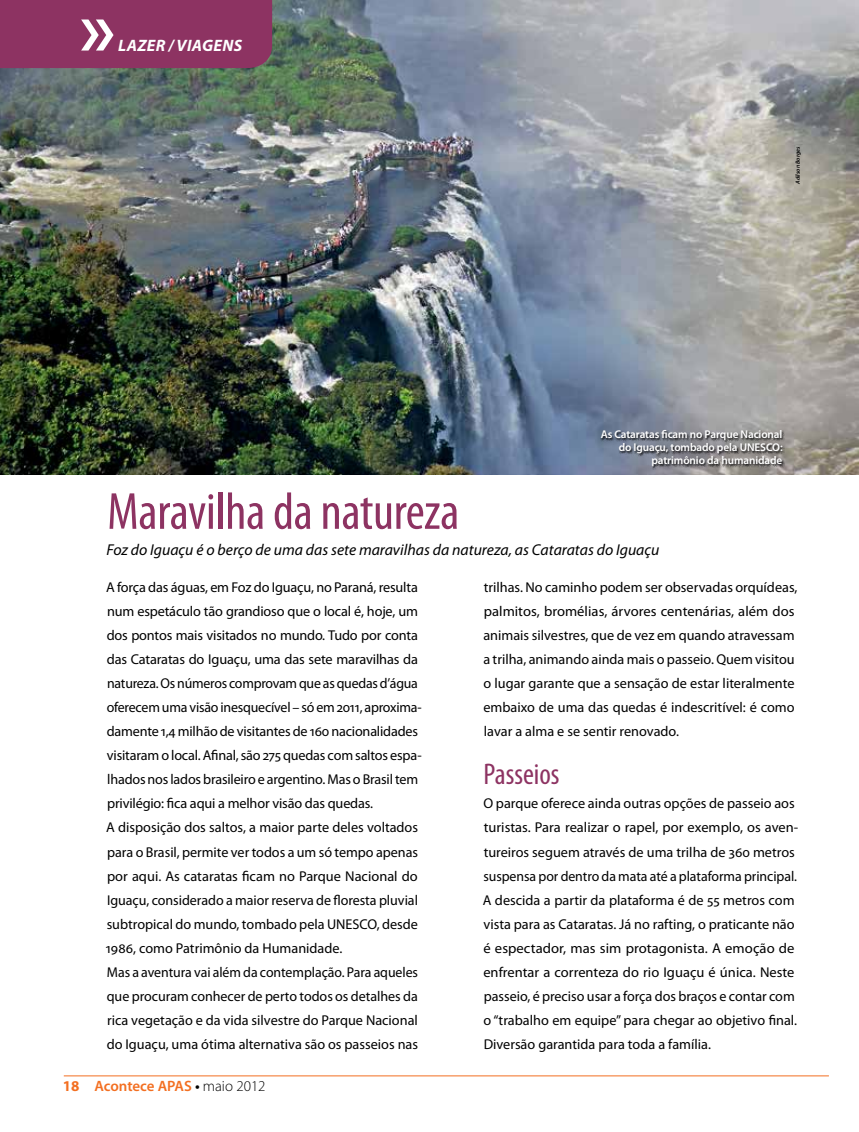
<style>
.page{position:relative;width:859px;height:1132px;background:#fff}
.page>*{position:absolute;margin:0;border:0;box-sizing:border-box;transform-origin:0 0}
.t1{font:condensed 52.5px "Myriad Pro";letter-spacing:-.005em;color:#8d3362}
.t2{font:condensed 30px "Myriad Pro";color:#8d3362}
.t3{font:italic 700 16.5px "Myriad Pro";letter-spacing:.02em;color:#fff}
.t4{font:italic 15.75px "Myriad Pro";color:#000}
.t5{font:600 15px "Myriad Pro";letter-spacing:-.005em;color:#f36f21}
.t6{font:14.25px/24px "Myriad Pro";color:#000}
.t7{font:600 11.25px/12.8px "Myriad Pro";letter-spacing:-.01em;color:#fff;text-align:right}
.t8{font:italic 600 6px "Myriad Pro";color:#000}
.s1{font-weight:700}
.s2{color:#000}
.s3{font-weight:300;color:#000}
</style>
<div class="page">
<img style="left:0;top:0;width:858px;height:474px">
<hr style="left:64px;top:1075px;width:765px;height:1px;background:#f36f21">
<div style="left:0;top:0;width:272px;height:68px;background:#8d3362"></div>
<div style="left:600px;top:429px;width:185px;height:40px;background:#000;opacity:.9"></div>
<p class="t3" style="left:118px;top:34px;width:125px">LAZER / VIAGENS</p>
<p class="t8" style="left:794px;top:184px;width:38px;rotate:-90deg">Adilson Borges</p>
<p class="t7" style="left:601px;top:428px;width:183px">As Cataratas ficam no Parque Nacional do Iguaçu, tombado pela UNESCO: patrimônio da humanidade</p>
<h1 class="t1" style="left:107px;top:479px;width:354px">Maravilha da natureza</h1>
<p class="t4" style="left:107px;top:540px;width:554px">Foz do Iguaçu é o berço de uma das sete maravilhas da natureza, as Cataratas do Iguaçu</p>
<p class="t6" style="left:483px;top:575px;width:316px">trilhas. No caminho podem ser observadas orquídeas, palmitos, bromélias, árvores centenárias, além dos animais silvestres, que de vez em quando atravessam a trilha, animando ainda mais o passeio. Quem visitou o lugar garante que a sensação de estar literalmente embaixo de uma das quedas é indescritível: é como lavar a alma e se sentir renovado.</p>
<h2 class="t2" style="left:483px;top:756px;width:78px">Passeios</h2>
<p class="t6" style="left:483px;top:791px;width:317px">O parque oferece ainda outras opções de passeio aos turistas. Para realizar o rapel, por exemplo, os aven&shy;tureiros seguem através de uma trilha de 360 metros suspensa por dentro da mata até a plataforma principal.<br>A descida a partir da plataforma é de 55 metros com vista para as Cataratas. Já no rafting, o praticante não é espectador, mas sim protagonista. A emoção de enfrentar a correnteza do rio Iguaçu é única. Neste passeio, é preciso usar a força dos braços e contar com o “trabalho em equipe” para chegar ao objetivo final.<br>Diversão garantida para toda a família.</p>
<p class="t5" style="left:63px;top:1076px;width:204px"><span class="s1">18</span> Acontece APAS <span class="s2">•</span> <span class="s3">maio 2012</span></p>
<p class="t6" style="left:106px;top:575px;width:317px">A força das águas, em Foz do Iguaçu, no Paraná, resulta num espetáculo tão grandioso que o local é, hoje, um dos pontos mais visitados no mundo. Tudo por conta das Cataratas do Iguaçu, uma das sete maravilhas da natureza. Os números comprovam que as quedas d’água oferecem uma visão inesquecível – só em 2011, aproxima&shy;damente 1,4 milhão de visitantes de 160 nacionalidades visitaram o local. Afinal, são 275 quedas com saltos espa&shy;lhados nos lados brasileiro e argentino. Mas o Brasil tem privilégio: fica aqui a melhor visão das quedas.<br>A disposição dos saltos, a maior parte deles voltados para o Brasil, permite ver todos a um só tempo apenas por aqui. As cataratas ficam no Parque Nacional do Iguaçu, considerado a maior reserva de floresta pluvial subtropical do mundo, tombado pela UNESCO, desde 1986, como Patrimônio da Humanidade.<br>Mas a aventura vai além da contemplação. Para aqueles que procuram conhecer de perto todos os detalhes da rica vegetação e da vida silvestre do Parque Nacional do Iguaçu, uma ótima alternativa são os passeios nas</p>
</div>
